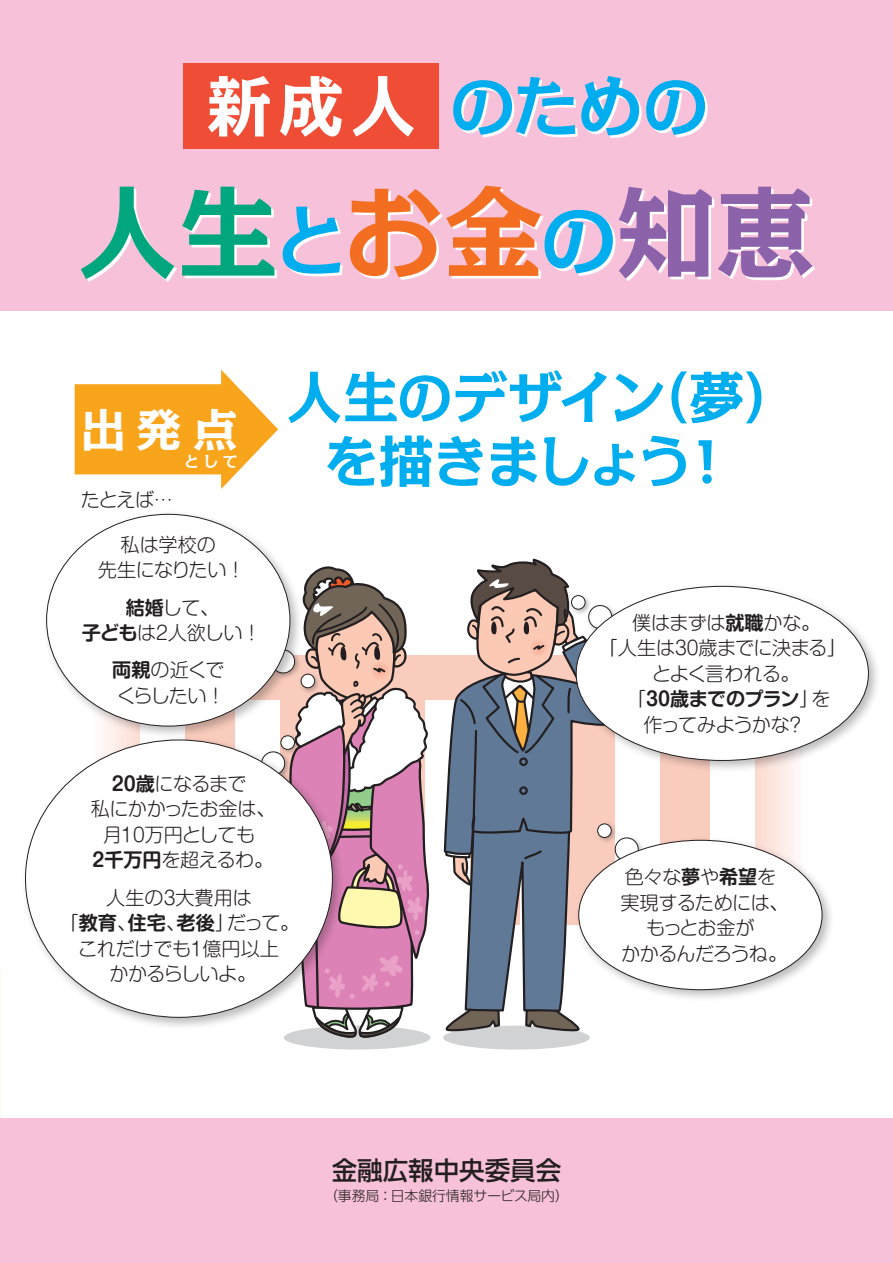
<style>
.page{position:relative;width:893px;height:1263px;background:#fff}
.page>*{position:absolute;margin:0;border:0;box-sizing:border-box;transform-origin:0 0}
.t1{font:700 99.9px "Kakumin Pro";color:#00a77e}
.t2{font:700 65.85px "Kakumin Pro";color:#00aeef}
.t3{font:700 65.4px "Kakumin Pro";color:#fff}
.t4{font:700 55.65px "Kakumin Pro";letter-spacing:-.02em;color:#00aeef}
.t5{font:700 55.65px "Kakumin Pro";letter-spacing:-.065em;color:#00aeef}
.t6{font:700 55.65px "Kakumin Pro";letter-spacing:-.045em;color:#00aeef}
.t7{font:700 45.3px "Kakumin Pro";color:#fff}
.t8{font:500 25.5px "UD Shin Go Pro";color:#231f20}
.t9{font:300 19.2px/25.5px "Shin M Go Pro";letter-spacing:-.03em;color:#231f20;text-align:center}
.t10{font:700 19.2px "Shin M Go Pro De";letter-spacing:-.035em;color:#231f20}
.t11{font:300 19.2px/25.5px "Shin M Go Pro";letter-spacing:-.055em;color:#231f20}
.t12{font:300 19.2px "Shin M Go Pro";letter-spacing:-.01em;color:#231f20}
.t13{font:700 14.85px "Kakumin Pro";color:#fff}
.t14{font:300 13.8px "UD Shin Go Pro";color:#231f20}
.s1{font-size:76.5px;color:#00aeef}
.s2{color:#f36e21}
.s3{color:#8c62aa}
.s4{font-family:"Shin M Go Pro De";font-weight:700}
.s5{font-family:"Shin M Go Pro";font-weight:300}
</style>
<div class="page">
<div style="left:0;top:0;width:893px;height:310px;background:#f7c1d9"></div>
<div style="left:0;top:1118px;width:893px;height:145px;background:#f7c1d9"></div>
<div style="left:184px;top:64px;width:255px;height:85px;background:#ef4d35"></div>
<svg style="left:456px;top:79px;width:252px;height:59px"></svg>
<svg style="left:83px;top:188px;width:732px;height:94px"></svg>
<svg style="left:75px;top:370px;width:203px;height:119px"></svg>
<div style="left:284px;top:1026px;width:147px;height:23px;background:#d1d2d4;border-radius:50%"></div>
<div style="left:443px;top:1026px;width:147px;height:23px;background:#d1d2d4;border-radius:50%"></div>
<svg style="left:430px;top:655px;width:365px;height:181px;background:#fbd7cc"></svg>
<div style="left:425px;top:700px;width:44px;height:225px;background:#fff"></div>
<div style="left:615px;top:700px;width:44px;height:225px;background:#fff"></div>
<div style="left:710px;top:700px;width:44px;height:225px;background:#fff"></div>
<svg style="left:443px;top:560px;width:172px;height:482px"></svg>
<div style="left:519px;top:757px;width:9px;height:9px;border:2px solid #231f20;border-radius:50%"></div>
<div style="left:519px;top:786px;width:9px;height:9px;border:2px solid #231f20;border-radius:50%"></div>
<svg style="left:288px;top:566px;width:142px;height:476px"></svg>
<div style="left:298px;top:671px;width:24px;height:24px;background:#231f20;opacity:.3"></div>
<div style="left:301px;top:674px;width:14px;height:14px;background:#fff;border-radius:50%"></div>
<div style="left:301px;top:674px;width:14px;height:14px;border:1px solid #231f20;border-radius:50%"></div>
<div style="left:569px;top:593px;width:23px;height:23px;background:#231f20;opacity:.3"></div>
<div style="left:571px;top:595px;width:14px;height:15px;border:1px solid #231f20;border-radius:50%"></div>
<div style="left:595px;top:821px;width:23px;height:23px;background:#231f20;opacity:.3"></div>
<div style="left:598px;top:824px;width:13px;height:13px;background:#fff;border-radius:50%"></div>
<div style="left:597px;top:823px;width:15px;height:15px;border:1px solid #231f20;border-radius:50%"></div>
<div style="left:572px;top:582px;width:309px;height:191px;background:#231f20;opacity:.3"></div>
<div style="left:576px;top:586px;width:292px;height:174px;background:#fff;border-radius:50%"></div>
<div style="left:574px;top:836px;width:261px;height:167px;background:#231f20;opacity:.3"></div>
<div style="left:579px;top:840px;width:243px;height:150px;background:#fff;border-radius:50%"></div>
<div style="left:21px;top:735px;width:324px;height:295px;background:#231f20;opacity:.3"></div>
<div style="left:26px;top:740px;width:306px;height:277px;background:#fff;border-radius:50%"></div>
<div style="left:42px;top:510px;width:261px;height:229px;background:#231f20;opacity:.3"></div>
<div style="left:47px;top:514px;width:243px;height:212px;background:#fff;border-radius:50%"></div>
<h3 class="t3" style="left:207px;top:54px;width:211px">新成人</h3>
<h2 class="t2" style="left:450px;top:54px;width:260px">のための</h2>
<h1 class="t1" style="left:78px;top:153px;width:739px">人生<span class="s1">と</span><span class="s2">お金</span><span class="s1">の</span><span class="s3">知恵</span></h1>
<h3 class="t7" style="left:81px;top:393px;width:158px">出発点</h3>
<p class="t13" style="left:184px;top:450px;width:55px">として</p>
<p class="t9" style="left:81px;top:485px;width:94px">たとえば...</p>
<p class="t9" style="left:98px;top:530px;width:149px">私は学校の<br>先生になりたい!</p>
<p class="t9" style="left:168px;top:592px;width:95px;text-align:left;text-indent:-42px"><span class="s4">結婚</span>して、<br>人欲しい!</p>
<p class="t10" style="left:82px;top:617px;width:76px">子ども<span class="s5">は</span></p>
<p class="t11" style="left:112px;top:655px;width:115px"><span class="s4">両親</span>の近くでくらしたい!</p>
<p class="t9" style="left:152px;top:618px;width:21px">２</p>
<h3 class="t4" style="left:287px;top:353px;width:382px">人生のデザイン</h3>
<h3 class="t6" style="left:633px;top:353px;width:168px">（夢(</h3>
<h3 class="t5" style="left:324px;top:417px;width:370px">を描きましょう</h3>
<h3 class="t6" style="left:679px;top:417px;width:57px">!</h3>
<p class="t9" style="left:632px;top:607px;width:190px">僕はまずは<span class="s4">就職</span>かな。</p>
<p class="t9" style="left:599px;top:633px;width:248px">「人生は30歳までに決まる「</p>
<p class="t9" style="left:652px;top:658px;width:149px">とよく言われる。</p>
<p class="t9" style="left:811px;top:684px;width:21px">を</p>
<p class="t10" style="left:614px;top:683px;width:205px"><span class="s5">　「</span>30歳までのプラン<span class="s5">」</span></p>
<p class="t9" style="left:786px;top:709px;width:21px">?</p>
<p class="t11" style="left:643px;top:709px;width:148px">作ってみようかな</p>
<p class="t9" style="left:91px;top:768px;width:186px"><span class="s4">20歳</span>になるまで<br>私にかかったお金は、月10万円としても<br><span class="s4">千万円</span>を超えるわ。</p>
<p class="t10" style="left:89px;top:844px;width:21px">２</p>
<p class="t9" style="left:175px;top:882px;width:78px">大費用は</p>
<p class="t9" style="left:106px;top:882px;width:59px">人生の</p>
<p class="t9" style="left:160px;top:882px;width:21px">３</p>
<p class="t9" style="left:60px;top:908px;width:78px">「<span class="s4">教育</span>、</p>
<p class="t12" style="left:78px;top:933px;width:202px">これだけでも1億円以上</p>
<p class="t9" style="left:109px;top:959px;width:148px">かかるらしいよ。</p>
<p class="t10" style="left:128px;top:907px;width:59px">住宅<span class="s5">、</span></p>
<p class="t10" style="left:177px;top:907px;width:59px">老後<span class="s5">」</span></p>
<p class="t9" style="left:227px;top:908px;width:74px">だって。</p>
<p class="t9" style="left:620px;top:862px;width:170px">色々な<span class="s4">夢</span>や<span class="s4">希望</span>を実現するためには、もっとお金が<br>かかるんだろうね。</p>
<h3 class="t8" style="left:332px;top:1150px;width:231px">金融広報中央委員会</h3>
<p class="t14" style="left:324px;top:1184px;width:246px">（事務局：日本銀行情報サービス局内(</p>
</div>
